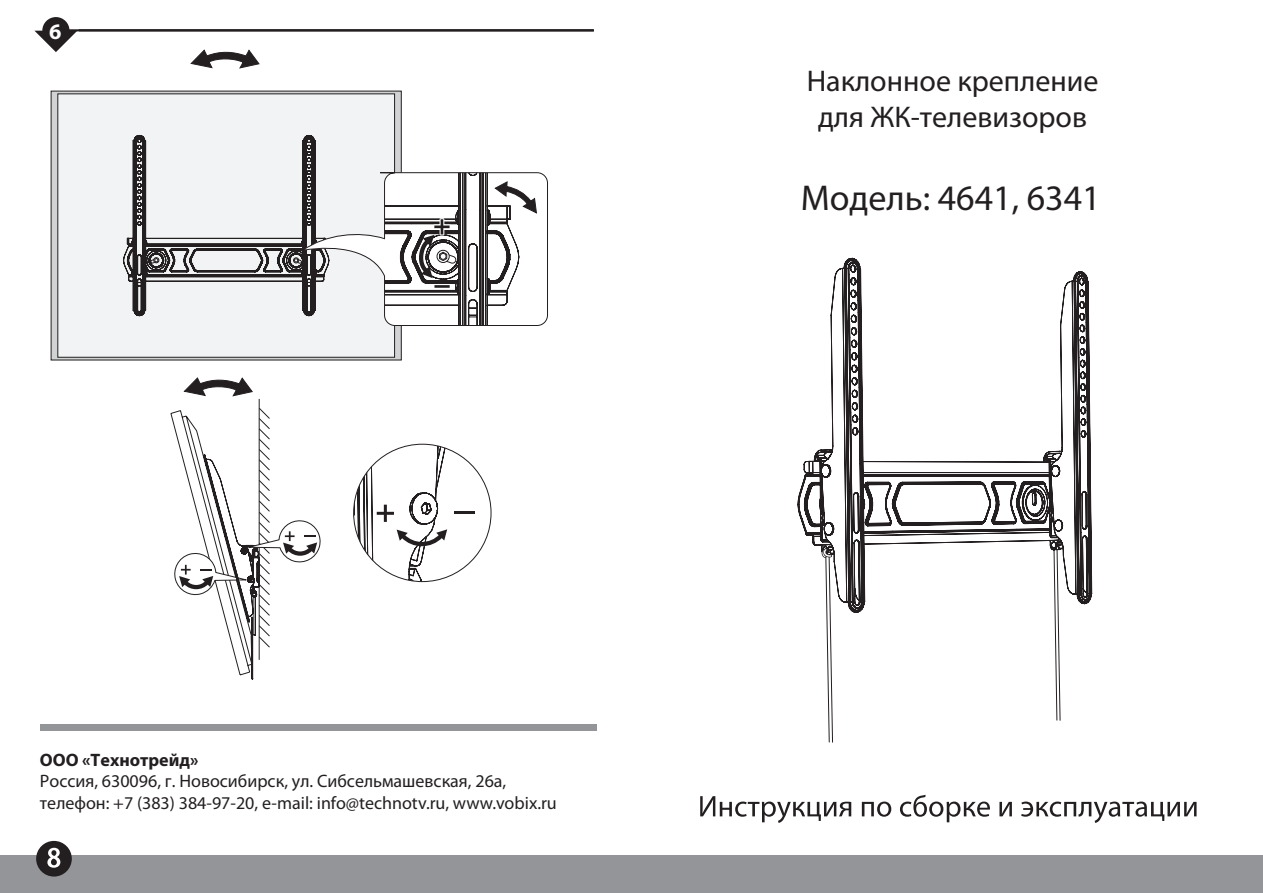
<style>
.page{position:relative;width:1263px;height:893px;background:#fff}
.page>*{position:absolute;margin:0;border:0;box-sizing:border-box;transform-origin:0 0}
.t1{font:36px "Myriad Pro";color:#231f20}
.t2{font:30px/36px "Myriad Pro";color:#231f20;text-align:center}
.t3{font:700 22.2px "Myriad Pro";color:#fff}
.t4{font:18px/21.6px "Myriad Pro";color:#231f20}
.t5{font:700 18px "Myriad Pro";color:#231f20}
</style>
<div class="page">
<svg style="left:700px;top:795px;width:496px;height:28px"></svg>
<div style="left:631px;top:855px;width:632px;height:38px;background:#939598"></div>
<div style="left:40px;top:724px;width:556px;height:7px;background:#939598"></div>
<div style="left:0;top:855px;width:631px;height:38px;background:#939598"></div>
<div style="left:36px;top:841px;width:36px;height:35px;background:#231f20;border-radius:50%"></div>
<svg style="left:47px;top:848px;width:13px;height:20px"></svg>
<hr style="left:69px;top:29px;width:525px;height:2px;background:#231f20">
<svg style="left:797px;top:257px;width:295px;height:486px"></svg>
<svg style="left:34px;top:17px;width:43px;height:35px"></svg>
<svg style="left:50px;top:90px;width:352px;height:271px;background:#adadae"></svg>
<div style="left:57px;top:93px;width:338px;height:265px;background:#f2f3f4"></div>
<svg style="left:190px;top:49px;width:70px;height:20px"></svg>
<hr style="left:259px;top:399px;width:1px;height:261px;background:#231f20">
<svg style="left:183px;top:377px;width:70px;height:20px"></svg>
<svg style="left:354px;top:444px;width:125px;height:138px"></svg>
<svg style="left:170px;top:407px;width:151px;height:273px"></svg>
<svg style="left:821px;top:546px;width:13px;height:15px"></svg>
<svg style="left:123px;top:135px;width:425px;height:191px"></svg>
<p class="t3" style="left:49px;top:22px;width:14px">6</p>
<p class="t5" style="left:40px;top:752px;width:160px">ООО «Технотрейд»</p>
<p class="t4" style="left:40px;top:772px;width:518px">Россия, 630096, г. Новосибирск, ул. Сибсельмашевская, 26а, телефон: +7 (383) 384-97-20, e-mail: info@technotv.ru, www.vobix.ru</p>
<h2 class="t2" style="left:807px;top:65px;width:293px">Наклонное крепление для ЖК-телевизоров</h2>
<h1 class="t1" style="left:801px;top:183px;width:301px">Модель: 4641, 6341</h1>
</div>
